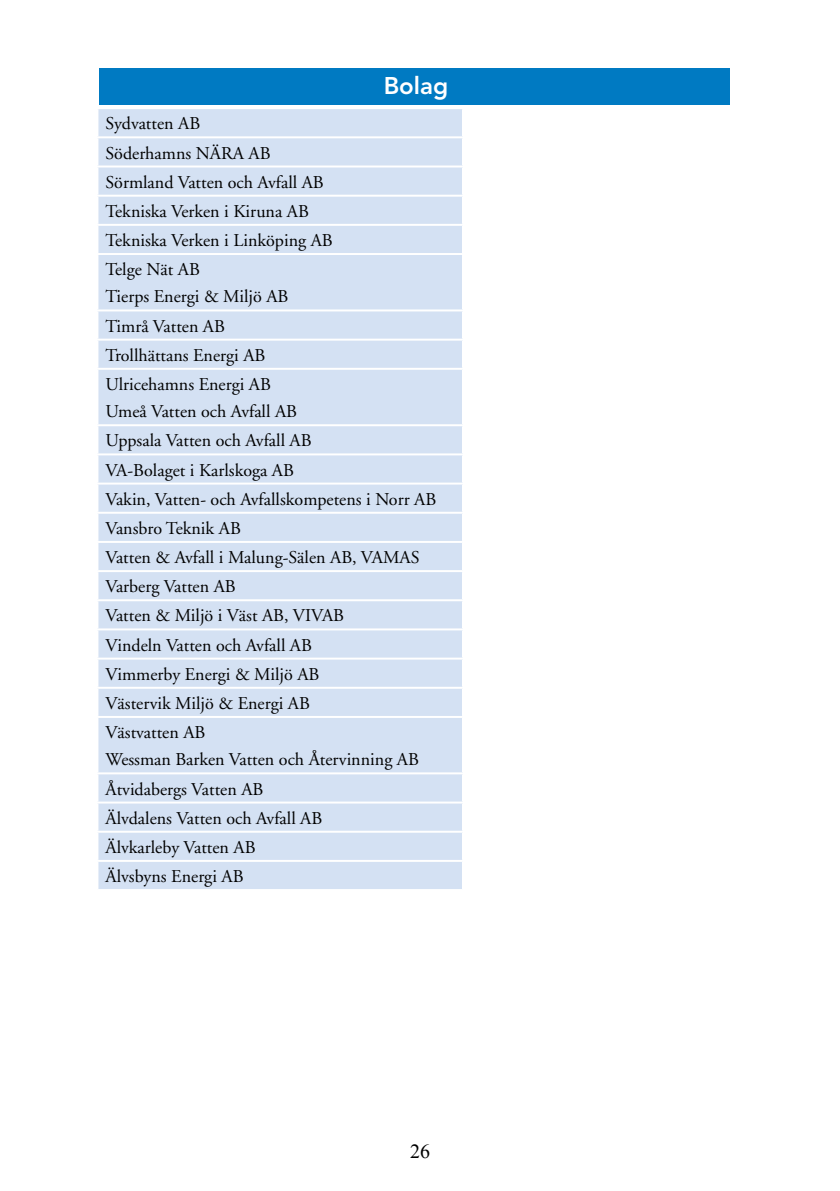
<style>
.page{position:relative;width:840px;height:1191px;background:#fff}
.page>*{position:absolute;margin:0;border:0;box-sizing:border-box;transform-origin:0 0}
.t1{font:800 24px "Avenir";color:#fff}
.t2{font:20px "Times New Roman";color:#000}
.t3{font:18px/29.2px "Adobe Garamond";color:#000}
</style>
<div class="page">
<div style="left:99px;top:68px;width:630px;height:37px;background:#007ac2"></div>
<svg style="left:98px;top:109px;width:363px;height:780px;background:#d6e2f3"></svg>
<hr style="left:96px;top:136px;width:367px;height:2px;background:#fff">
<hr style="left:96px;top:165px;width:367px;height:2px;background:#fff">
<hr style="left:96px;top:195px;width:367px;height:2px;background:#fff">
<hr style="left:96px;top:224px;width:367px;height:2px;background:#fff">
<hr style="left:96px;top:253px;width:367px;height:2px;background:#fff">
<hr style="left:96px;top:309px;width:367px;height:2px;background:#fff">
<hr style="left:96px;top:339px;width:367px;height:2px;background:#fff">
<hr style="left:96px;top:368px;width:367px;height:2px;background:#fff">
<hr style="left:96px;top:424px;width:367px;height:2px;background:#fff">
<hr style="left:96px;top:453px;width:367px;height:2px;background:#fff">
<hr style="left:96px;top:482px;width:367px;height:2px;background:#fff">
<hr style="left:96px;top:512px;width:367px;height:2px;background:#fff">
<hr style="left:96px;top:541px;width:367px;height:2px;background:#fff">
<hr style="left:96px;top:570px;width:367px;height:2px;background:#fff">
<hr style="left:96px;top:599px;width:367px;height:2px;background:#fff">
<hr style="left:96px;top:628px;width:367px;height:2px;background:#fff">
<hr style="left:96px;top:657px;width:367px;height:2px;background:#fff">
<hr style="left:96px;top:687px;width:367px;height:2px;background:#fff">
<hr style="left:96px;top:716px;width:367px;height:2px;background:#fff">
<hr style="left:96px;top:772px;width:367px;height:2px;background:#fff">
<hr style="left:96px;top:801px;width:367px;height:2px;background:#fff">
<hr style="left:96px;top:830px;width:367px;height:2px;background:#fff">
<hr style="left:96px;top:860px;width:367px;height:2px;background:#fff">
<h1 class="t1" style="left:383px;top:71px;width:66px">Bolag</h1>
<p class="t3" style="left:105px;top:109px;width:229px">Sydvatten AB<br>Söderhamns NÄRA AB<br>Sörmland Vatten och Avfall AB<br>Tekniska Verken i Kiruna AB<br>Tekniska Verken i Linköping AB<br>Telge Nät AB</p>
<p class="t3" style="left:105px;top:283px;width:184px">Tierps Energi &amp; Miljö AB<br>Timrå Vatten AB<br>Trollhättans Energi AB<br>Ulricehamns Energi AB</p>
<p class="t3" style="left:105px;top:397px;width:332px">Umeå Vatten och Avfall AB<br>Uppsala Vatten och Avfall AB<br>VA-Bolaget i Karlskoga AB<br>Vakin, Vatten- och Avfallskompetens i Norr AB<br>Vansbro Teknik AB<br>Vatten &amp; Avfall i Malung-Sälen AB, VAMAS<br>Varberg Vatten AB<br>Vatten &amp; Miljö i Väst AB, VIVAB<br>Vindeln Vatten och Avfall AB<br>Vimmerby Energi &amp; Miljö AB<br>Västervik Miljö &amp; Energi AB<br>Västvatten AB</p>
<p class="t3" style="left:105px;top:745px;width:315px">Wessman Barken Vatten och Återvinning AB<br>Åtvidabergs Vatten AB<br>Älvdalens Vatten och Avfall AB<br>Älvkarleby Vatten AB<br>Älvsbyns Energi AB</p>
<p class="t2" style="left:410px;top:1138px;width:21px">26</p>
</div>
